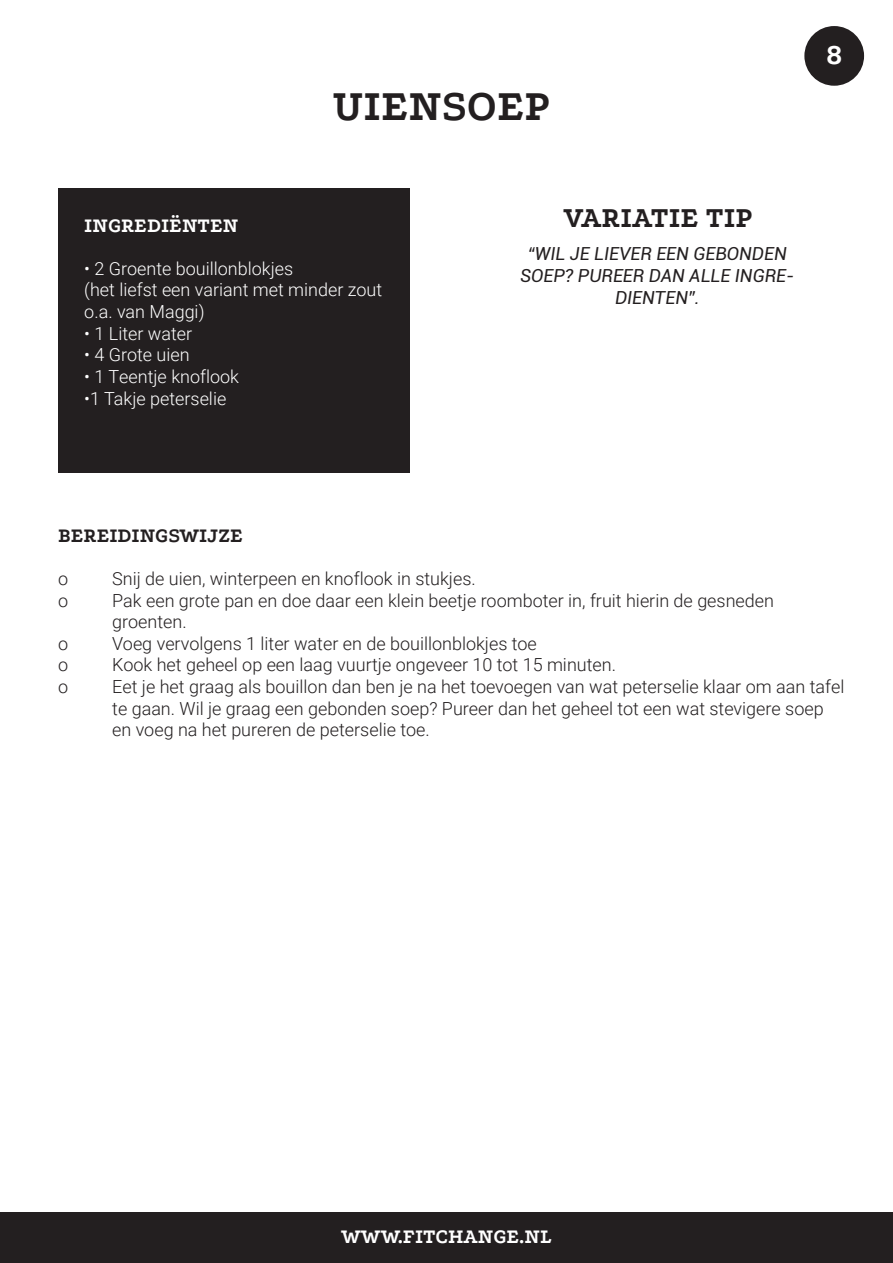
<style>
.page{position:relative;width:893px;height:1263px;background:#fff}
.page>*{position:absolute;margin:0;border:0;box-sizing:border-box;transform-origin:0 0}
.t1{font:700 45px "Podkova";color:#231f20}
.t2{font:700 30px "Podkova";color:#231f20}
.t3{font:700 30px "Podkova";color:#fff}
.t4{font:700 21px "Podkova";color:#fff}
.t5{font:700 21px "Podkova";color:#231f20}
.t6{font:300 18px/21.6px "Roboto";color:#231f20}
.t7{font:300 18px/21.6px "Roboto";color:#fff}
.t8{font:italic 18px/21.6px "Roboto";color:#231f20;text-align:center}
</style>
<div class="page">
<div style="left:0;top:1212px;width:893px;height:51px;background:#231f20"></div>
<div style="left:804px;top:26px;width:60px;height:60px;background:#231f20;border-radius:50%"></div>
<div style="left:58px;top:188px;width:352px;height:285px;background:#231f20"></div>
<h1 class="t1" style="left:333px;top:76px;width:218px">UIENSOEP</h1>
<h2 class="t3" style="left:826px;top:34px;width:18px">8</h2>
<p class="t4" style="left:84px;top:211px;width:156px">INGREDIËNTEN</p>
<p class="t7" style="left:84px;top:257px;width:299px">• 2 Groente bouillonblokjes<br>(het liefst een variant met minder zout o.a. van Maggi)</p>
<p class="t7" style="left:84px;top:322px;width:109px">• 1 Liter water</p>
<p class="t7" style="left:84px;top:343px;width:107px">• 4 Grote uien</p>
<p class="t7" style="left:84px;top:365px;width:156px">• 1 Teentje knoflook</p>
<p class="t7" style="left:84px;top:387px;width:144px">•1 Takje peterselie</p>
<h2 class="t2" style="left:564px;top:198px;width:190px">VARIATIE TIP</h2>
<p class="t8" style="left:520px;top:243px;width:276px">“WIL JE LIEVER EEN GEBONDEN<br>SOEP? PUREER DAN ALLE INGRE-<br>DIENTEN”.</p>
<p class="t5" style="left:58px;top:521px;width:186px">BEREIDINGSWIJZE</p>
<p class="t6" style="left:58px;top:567px;width:12px">o</p>
<p class="t6" style="left:112px;top:567px;width:365px">Snij de uien, winterpeen en knoflook in stukjes.</p>
<p class="t6" style="left:58px;top:589px;width:12px">o</p>
<p class="t6" style="left:112px;top:589px;width:663px">Pak een grote pan en doe daar een klein beetje roomboter in, fruit hierin de gesneden groenten.</p>
<p class="t6" style="left:58px;top:632px;width:12px">o</p>
<p class="t6" style="left:112px;top:632px;width:426px">Voeg vervolgens 1 liter water en de bouillonblokjes toe</p>
<p class="t6" style="left:58px;top:654px;width:12px">o</p>
<p class="t6" style="left:112px;top:654px;width:505px">Kook het geheel op een laag vuurtje ongeveer 10 tot 15 minuten.</p>
<p class="t6" style="left:58px;top:675px;width:12px">o</p>
<p class="t6" style="left:112px;top:675px;width:734px">Eet je het graag als bouillon dan ben je na het toevoegen van wat peterselie klaar om aan tafel te gaan. Wil je graag een gebonden soep? Pureer dan het geheel tot een wat stevigere soep en voeg na het pureren de peterselie toe.</p>
<p class="t4" style="left:341px;top:1222px;width:212px">WWW.FITCHANGE.NL</p>
</div>
